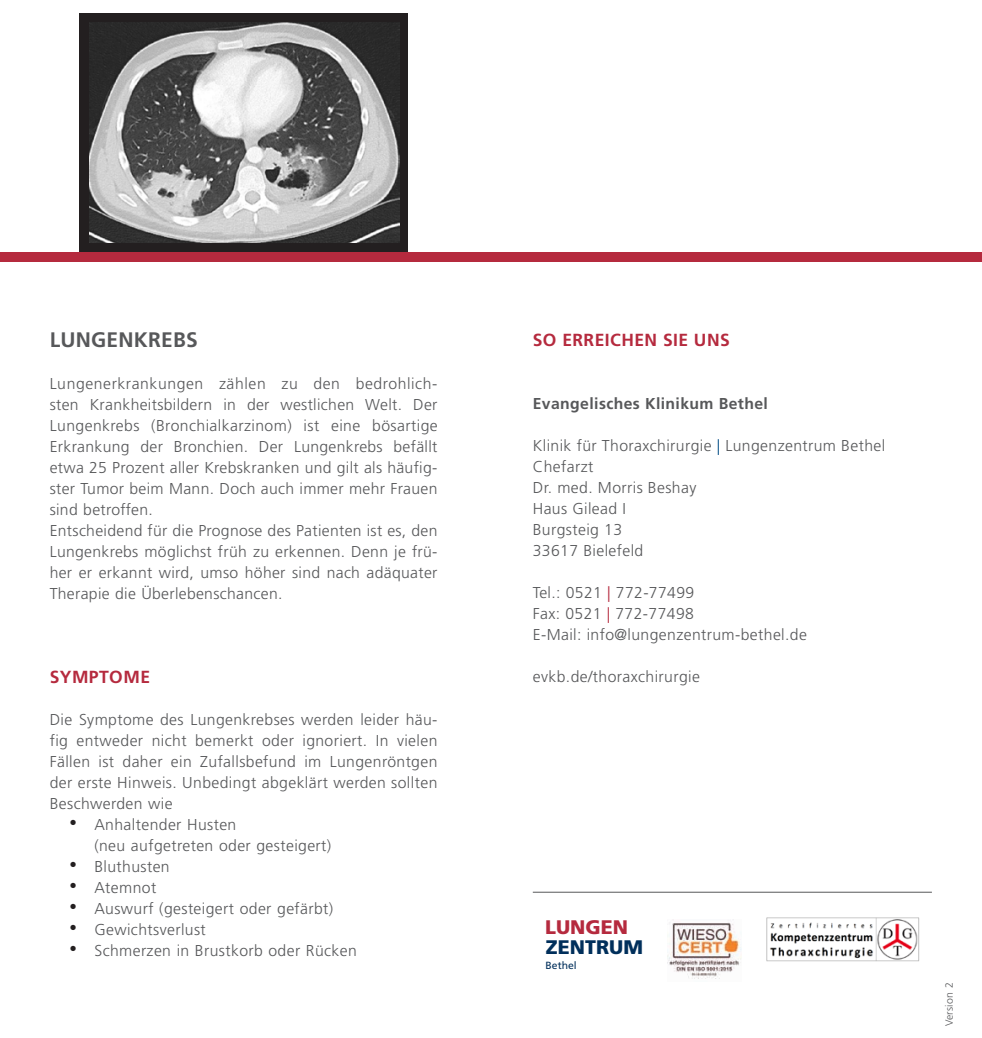
<style>
.page{position:relative;width:982px;height:1038px;background:#fff}
.page>*{position:absolute;margin:0;border:0;box-sizing:border-box;transform-origin:0 0}
.t1{font:700 21px "Frutiger LT Std";letter-spacing:.01em;color:#57585a}
.t2{font:900 19.6px/20.1px "Frutiger LT Std";color:#002f5b}
.t3{font:700 17.5px "Frutiger LT Std";letter-spacing:.025em;color:#b52a3e}
.t4{font:300 15.75px/21px "Frutiger LT Std";letter-spacing:.025em;color:#57585a;text-align:justify}
.t5{font:700 15.75px "Frutiger LT Std";letter-spacing:.025em;color:#57585a}
.t6{font:300 10.5px "Frutiger LT Std";letter-spacing:.025em;color:#57585a}
.t7{font:10.33px "Frutiger LT Std";color:#002f5b}
.s1{font-family:"Arial";font-weight:400;font-size:21px;color:#231f20}
.s2{color:#004b84}
.s3{color:#b52a3e}
</style>
<div class="page">
<div style="left:0;top:252px;width:981px;height:9px;background:#b52a3e"></div>
<hr style="left:533px;top:892px;width:398px;height:1px;background:#57585a">
<img style="left:667px;top:922px;width:75px;height:57px">
<img style="left:766px;top:917px;width:154px;height:45px">
<div style="left:79px;top:13px;width:329px;height:239px;background:#231f20"></div>
<img style="left:90px;top:22px;width:309px;height:220px">
<p class="t1" style="left:50px;top:327px;width:149px">LUNGENKREBS</p>
<p class="t4" style="left:50px;top:373px;width:389px">Lungenerkrankungen zählen zu den bedrohlich&shy;sten Krankheitsbildern in der westlichen Welt. Der Lungenkrebs (Bronchialkarzinom) ist eine bösartige Erkrankung der Bronchien. Der Lungenkrebs befällt etwa 25 Prozent aller Krebskranken und gilt als häufig&shy;ster Tumor beim Mann. Doch auch immer mehr Frauen sind betroffen.</p>
<p class="t4" style="left:50px;top:520px;width:389px">Entscheidend für die Prognose des Patienten ist es, den Lungenkrebs möglichst früh zu erkennen. Denn je frü&shy;her er erkannt wird, umso höher sind nach adäquater Therapie die Überlebenschancen.</p>
<p class="t3" style="left:50px;top:666px;width:102px">SYMPTOME</p>
<p class="t4" style="left:50px;top:709px;width:389px">Die Symptome des Lungenkrebses werden leider häu&shy;fig entweder nicht bemerkt oder ignoriert. In vielen Fällen ist daher ein Zufallsbefund im Lungenröntgen der erste Hinweis. Unbedingt abgeklärt werden sollten Beschwerden wie</p>
<p class="t4" style="left:94px;top:814px;width:238px;text-indent:-25px"><span class="s1">•</span> Anhaltender Husten<br>(neu aufgetreten oder gesteigert)</p>
<p class="t4" style="left:70px;top:856px;width:102px"><span class="s1">•</span> Bluthusten</p>
<p class="t4" style="left:70px;top:877px;width:88px"><span class="s1">•</span> Atemnot</p>
<p class="t4" style="left:70px;top:898px;width:265px"><span class="s1">•</span> Auswurf (gesteigert oder gefärbt)</p>
<p class="t4" style="left:70px;top:919px;width:138px"><span class="s1">•</span> Gewichtsverlust</p>
<p class="t4" style="left:70px;top:940px;width:289px"><span class="s1">•</span> Schmerzen in Brustkorb oder Rücken</p>
<p class="t3" style="left:533px;top:329px;width:198px">SO ERREICHEN SIE UNS</p>
<p class="t5" style="left:533px;top:394px;width:237px">Evangelisches Klinikum Bethel</p>
<p class="t4" style="left:533px;top:435px;width:354px">Klinik für Thoraxchirurgie <span class="s2">|</span> Lungenzentrum Bethel</p>
<p class="t4" style="left:533px;top:456px;width:62px">Chefarzt</p>
<p class="t4" style="left:533px;top:477px;width:165px">Dr. med. Morris Beshay</p>
<p class="t4" style="left:533px;top:498px;width:95px">Haus Gilead I</p>
<p class="t4" style="left:533px;top:519px;width:91px">Burgsteig 13</p>
<p class="t4" style="left:533px;top:540px;width:112px">33617 Bielefeld</p>
<p class="t4" style="left:533px;top:582px;width:163px">Tel.: 0521 <span class="s3">|</span> 772-77499</p>
<p class="t4" style="left:533px;top:603px;width:163px">Fax: 0521 <span class="s3">|</span> 772-77498</p>
<p class="t4" style="left:533px;top:624px;width:276px">E-Mail: info@lungenzentrum-bethel.de</p>
<p class="t4" style="left:533px;top:666px;width:169px">evkb.de/thoraxchirurgie</p>
<p class="t2" style="left:545px;top:917px;width:99px"><span class="s3">LUNGEN<br></span>ZENTRUM</p>
<p class="t7" style="left:545px;top:959px;width:33px">Bethel</p>
<p class="t6" style="left:943px;top:1026px;width:45px;rotate:-90deg">Version 2</p>
</div>
